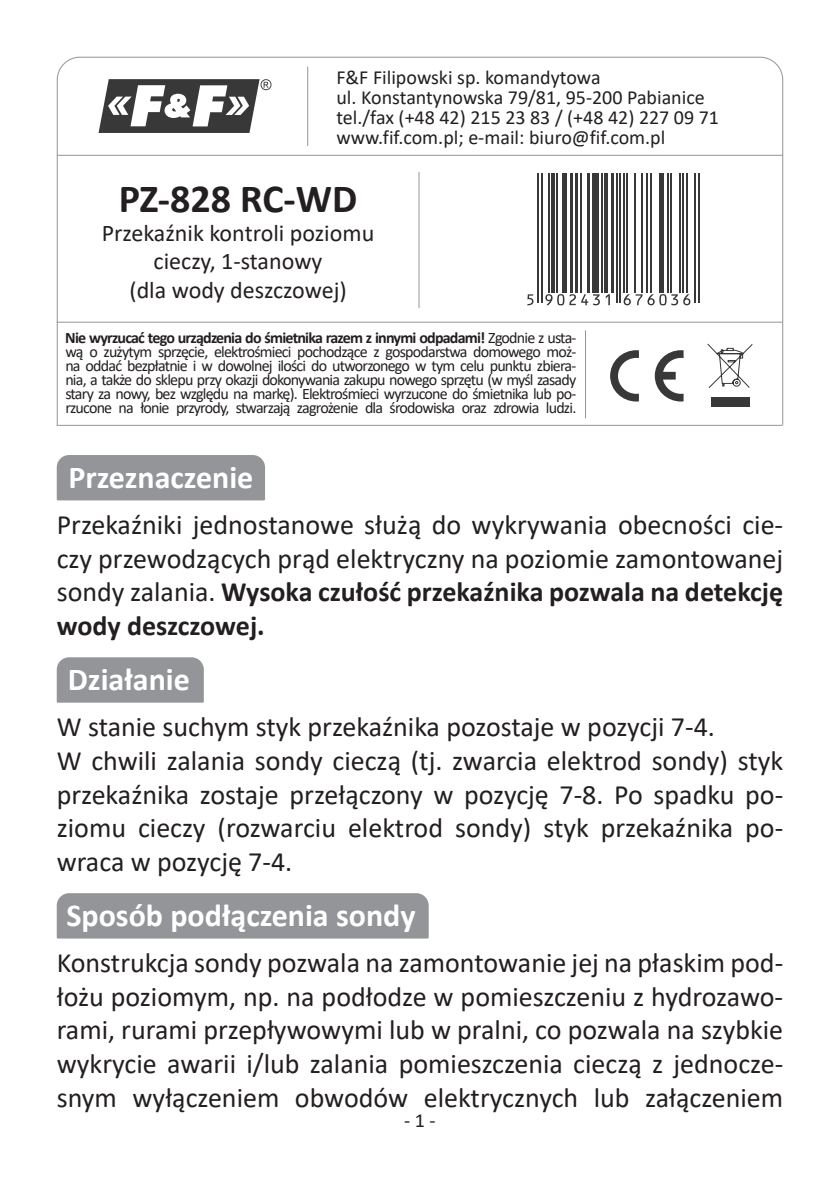
<style>
.page{position:relative;width:840px;height:1191px;background:#fff}
.page>*{position:absolute;margin:0;border:0;box-sizing:border-box;transform-origin:0 0}
.t1{font:700 40px "Calibri";color:#231f20}
.t2{font:700 32px "Calibri";color:#fff}
.t3{font:28px/33.6px "Calibri";color:#231f20;text-align:justify}
.t4{font:24px/28.8px "Calibri";color:#231f20;text-align:center}
.t5{font:20px/20px "Calibri";color:#231f20}
.t6{font:16px/14px "Calibri";letter-spacing:-.05em;color:#231f20;text-align:justify}
.s1{font-weight:700}
</style>
<div class="page">
<svg style="left:610px;top:350px;width:73px;height:51px"></svg>
<svg style="left:707px;top:343px;width:46px;height:45px"></svg>
<div style="left:711px;top:397px;width:38px;height:10px;background:#383839"></div>
<hr style="left:57px;top:321px;width:724px;height:2px;background:#939598">
<hr style="left:584px;top:330px;width:2px;height:88px;background:#939598">
<hr style="left:418px;top:172px;width:1px;height:136px;background:#939598">
<hr style="left:57px;top:425px;width:724px;height:1px;background:#939598">
<svg style="left:527px;top:173px;width:173px;height:133px"></svg>
<hr style="left:537px;top:173px;width:1px;height:130px;background:#383839">
<hr style="left:541px;top:173px;width:1px;height:130px;background:#383839">
<hr style="left:547px;top:173px;width:2px;height:119px;background:#383839">
<hr style="left:551px;top:173px;width:3px;height:119px;background:#383839">
<hr style="left:556px;top:173px;width:1px;height:119px;background:#383839">
<div style="left:561px;top:173px;width:5px;height:119px;background:#383839"></div>
<hr style="left:570px;top:173px;width:3px;height:119px;background:#383839">
<hr style="left:575px;top:173px;width:3px;height:119px;background:#383839">
<hr style="left:580px;top:173px;width:1px;height:119px;background:#383839">
<hr style="left:587px;top:173px;width:2px;height:119px;background:#383839">
<div style="left:592px;top:173px;width:6px;height:119px;background:#383839"></div>
<hr style="left:600px;top:173px;width:1px;height:119px;background:#383839">
<hr style="left:604px;top:173px;width:3px;height:119px;background:#383839">
<hr style="left:610px;top:173px;width:3px;height:119px;background:#383839">
<hr style="left:616px;top:173px;width:1px;height:130px;background:#383839">
<hr style="left:619px;top:173px;width:1px;height:130px;background:#383839">
<hr style="left:622px;top:173px;width:2px;height:119px;background:#383839">
<hr style="left:626px;top:173px;width:1px;height:119px;background:#383839">
<hr style="left:634px;top:173px;width:1px;height:119px;background:#383839">
<hr style="left:641px;top:173px;width:1px;height:119px;background:#383839">
<hr style="left:646px;top:173px;width:1px;height:119px;background:#383839">
<hr style="left:649px;top:173px;width:2px;height:119px;background:#383839">
<div style="left:658px;top:173px;width:5px;height:119px;background:#383839"></div>
<hr style="left:667px;top:173px;width:1px;height:119px;background:#383839">
<hr style="left:670px;top:173px;width:1px;height:119px;background:#383839">
<hr style="left:678px;top:173px;width:2px;height:119px;background:#383839">
<hr style="left:682px;top:173px;width:1px;height:119px;background:#383839">
<hr style="left:685px;top:173px;width:1px;height:119px;background:#383839">
<hr style="left:694px;top:173px;width:1px;height:130px;background:#383839">
<hr style="left:697px;top:173px;width:1px;height:130px;background:#383839">
<svg style="left:527px;top:294px;width:6px;height:11px"></svg>
<svg style="left:545px;top:294px;width:30px;height:11px"></svg>
<svg style="left:581px;top:294px;width:18px;height:11px"></svg>
<svg style="left:605px;top:294px;width:4px;height:11px"></svg>
<svg style="left:623px;top:294px;width:67px;height:11px"></svg>
<svg style="left:56px;top:56px;width:727px;height:100px"></svg>
<div style="left:56px;top:455px;width:209px;height:46px;background:#939598"></div>
<div style="left:56px;top:657px;width:148px;height:46px;background:#939598"></div>
<div style="left:56px;top:893px;width:373px;height:46px;background:#939598"></div>
<hr style="left:57px;top:155px;width:1px;height:270px;background:#939598">
<hr style="left:781px;top:155px;width:2px;height:270px;background:#939598">
<p class="t5" style="left:336px;top:67px;width:384px">F&amp;F Filipowski sp. komandytowa<br>ul. Konstantynowska 79/81, 95-200 Pabianice tel./fax (+48 42) 215 23 83 / (+48 42) 227 09 71 www.fif.com.pl; e-mail: biuro@fif.com.pl</p>
<h1 class="t1" style="left:119px;top:170px;width:240px">PZ-828 RC-WD</h1>
<p class="t4" style="left:102px;top:218px;width:274px">Przekaźnik kontroli poziomu cieczy, 1-stanowy<br>(dla wody deszczowej)</p>
<p class="t6" style="left:65px;top:330px;width:512px"><span class="s1">Nie wyrzucać tego urządzenia do śmietnika razem z innymi odpadami!</span> Zgodnie z usta&shy;wą o zużytym sprzęcie, elektrośmieci pochodzące z gospodarstwa domowego moż&shy;na oddać bezpłatnie i w dowolnej ilości do utworzonego w tym celu punktu zbiera&shy;nia, a także do sklepu przy okazji dokonywania zakupu nowego sprzętu (w myśl zasady stary za nowy, bez względu na markę). Elektrośmieci wyrzucone do śmietnika lub po&shy;rzucone na łonie przyrody, stwarzają zagrożenie dla środowiska oraz zdrowia ludzi.</p>
<p class="t2" style="left:68px;top:454px;width:186px">Przeznaczenie</p>
<p class="t3" style="left:57px;top:507px;width:727px">Przekaźniki jednostanowe służą do wykrywania obecności cie&shy;czy przewodzących prąd elektryczny na poziomie zamontowanej sondy zalania. <span class="s1">Wysoka czułość przekaźnika pozwala na detekcję wody deszczowej.</span></p>
<p class="t2" style="left:68px;top:657px;width:123px">Działanie</p>
<p class="t3" style="left:57px;top:709px;width:727px;text-align:left">W stanie suchym styk przekaźnika pozostaje w pozycji 7-4.<br>W chwili zalania sondy cieczą (tj. zwarcia elektrod sondy) styk przekaźnika zostaje przełączony w pozycję 7-8. Po spadku po&shy;ziomu cieczy (rozwarciu elektrod sondy) styk przekaźnika po&shy;wraca w pozycję 7-4.</p>
<p class="t2" style="left:66px;top:892px;width:350px">Sposób podłączenia sondy</p>
<p class="t3" style="left:57px;top:945px;width:727px">Konstrukcja sondy pozwala na zamontowanie jej na płaskim pod&shy;łożu poziomym, np. na podłodze w pomieszczeniu z hydrozawo&shy;rami, rurami przepływowymi lub w pralni, co pozwala na szybkie wykrycie awarii i/lub zalania pomieszczenia cieczą z jednocze&shy;snym wyłączeniem obwodów elektrycznych lub załączeniem</p>
<p class="t5" style="left:404px;top:1109px;width:33px">- 1 -</p>
</div>
